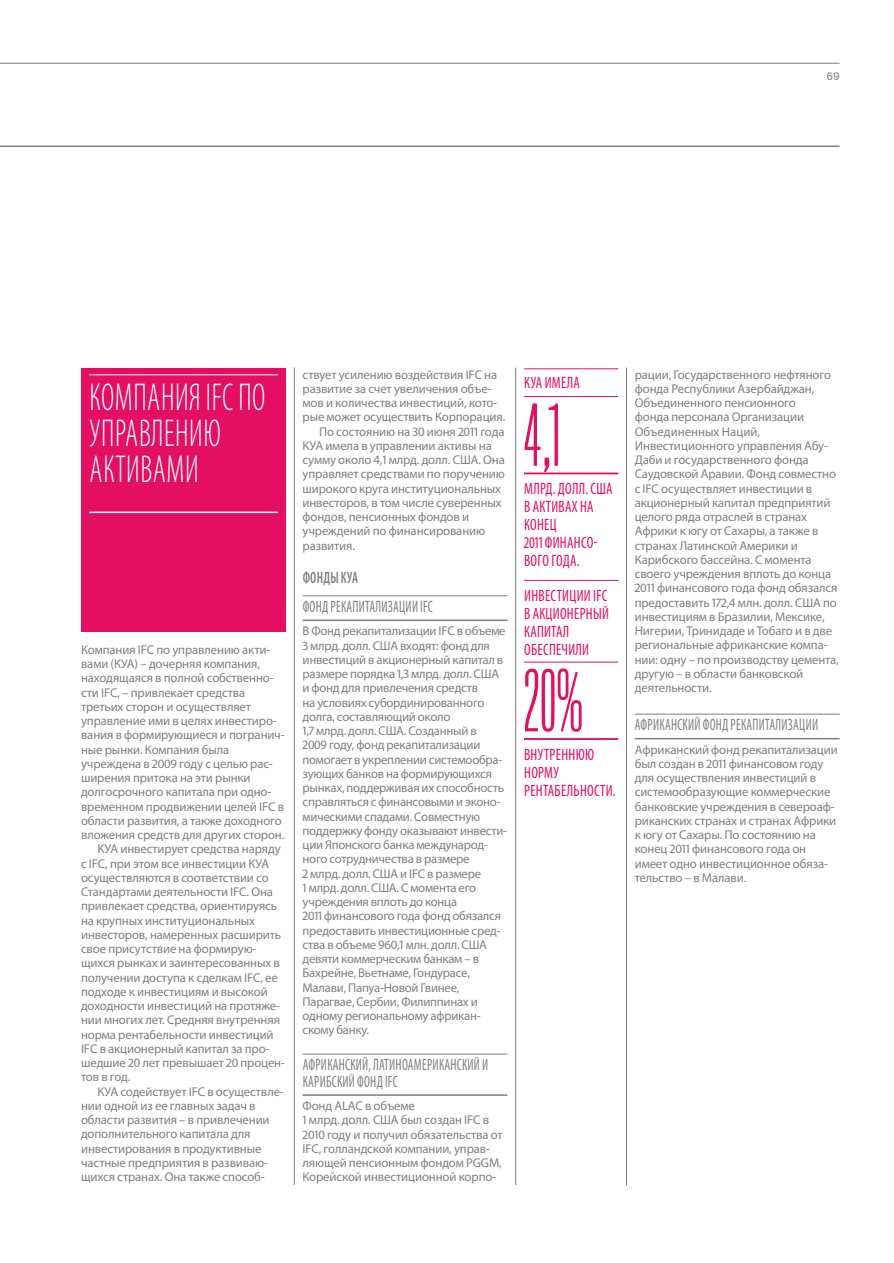
<style>
.page{position:relative;width:894px;height:1263px;background:#fff}
.page>*{position:absolute;margin:0;border:0;box-sizing:border-box;transform-origin:0 0}
.t1{font:300 78px "Titling Gothic FB Skyline";color:#e40e62}
.t2{font:300 condensed 39px/36px "Myriad Pro";letter-spacing:.02em;color:#fff;scale:.8 1}
.t3{font:condensed 16.5px/18px "Myriad Pro";letter-spacing:.02em;color:#e40e62;scale:.9 1}
.t4{font:condensed 16.5px "Myriad Pro";letter-spacing:.02em;color:#807f83;scale:.8 1}
.t5{font:600 condensed 16.5px "Myriad Pro";color:#807f83;scale:.8 1}
.t6{font:12.75px/14.2px "Myriad Pro";letter-spacing:-.01em;color:#807f83}
.t7{font:11.25px "Akzidenz Grotesk BE";color:#807f83}
</style>
<div class="page">
<hr style="left:294px;top:367px;width:1px;height:818px;background:#807f83">
<hr style="left:515px;top:367px;width:1px;height:818px;background:#807f83">
<hr style="left:626px;top:367px;width:1px;height:818px;background:#807f83">
<hr style="left:302px;top:595px;width:205px;height:1px;background:#807f83">
<hr style="left:302px;top:619px;width:205px;height:2px;background:#807f83">
<hr style="left:302px;top:1054px;width:205px;height:1px;background:#807f83">
<hr style="left:302px;top:1094px;width:205px;height:2px;background:#807f83">
<hr style="left:634px;top:714px;width:205px;height:1px;background:#807f83">
<hr style="left:634px;top:738px;width:205px;height:1px;background:#807f83">
<div style="left:81px;top:368px;width:205px;height:263px;background:#e40e62"></div>
<hr style="left:89px;top:374px;width:189px;height:1px;background:#fff">
<hr style="left:89px;top:512px;width:189px;height:1px;background:#fff">
<hr style="left:524px;top:369px;width:94px;height:1px;background:#e40e62">
<hr style="left:524px;top:396px;width:94px;height:1px;background:#e40e62">
<hr style="left:524px;top:473px;width:94px;height:1px;background:#e40e62">
<hr style="left:524px;top:474px;width:94px;height:1px;background:#e40e62">
<hr style="left:524px;top:580px;width:94px;height:1px;background:#e40e62">
<hr style="left:524px;top:662px;width:94px;height:1px;background:#e40e62">
<hr style="left:524px;top:738px;width:94px;height:2px;background:#e40e62">
<hr style="left:0;top:63px;width:839px;height:1px;background:#807f83">
<hr style="left:0;top:146px;width:839px;height:1px;background:#807f83">
<p class="t7" style="left:826px;top:69px;width:15px">69</p>
<h2 class="t2" style="left:90px;top:378px;width:221px">КОМПАНИЯ IFC ПО<br>УПРАВЛЕНИЮ<br>АКТИВАМИ</h2>
<p class="t6" style="left:81px;top:642px;width:191px">Компания IFC по управлению акти-</p>
<p class="t6" style="left:81px;top:656px;width:180px">вами (КУА) – дочерняя компания,</p>
<p class="t6" style="left:81px;top:671px;width:194px">находящаяся в полной собственно-</p>
<p class="t6" style="left:81px;top:685px;width:166px">сти IFC, – привлекает средства</p>
<p class="t6" style="left:81px;top:699px;width:171px">третьих сторон и осуществляет</p>
<p class="t6" style="left:81px;top:713px;width:197px">управление ими в целях инвестиро-</p>
<p class="t6" style="left:81px;top:728px;width:205px">вания в формирующиеся и погранич-</p>
<p class="t6" style="left:81px;top:742px;width:150px">ные рынки. Компания была</p>
<p class="t6" style="left:81px;top:756px;width:193px">учреждена в 2009 году с целью рас-</p>
<p class="t6" style="left:81px;top:770px;width:171px">ширения притока на эти рынки</p>
<p class="t6" style="left:81px;top:785px;width:192px">долгосрочного капитала при одно-</p>
<p class="t6" style="left:81px;top:799px;width:204px">временном продвижении целей IFC в</p>
<p class="t6" style="left:81px;top:813px;width:202px">области развития, а также доходного</p>
<p class="t6" style="left:81px;top:827px;width:205px">вложения средств для других сторон.</p>
<p class="t6" style="left:97px;top:842px;width:184px">КУА инвестирует средства наряду</p>
<p class="t6" style="left:81px;top:856px;width:189px">с IFC, при этом все инвестиции КУА</p>
<p class="t6" style="left:81px;top:870px;width:189px">осуществляются в соответствии со</p>
<p class="t6" style="left:81px;top:884px;width:193px">Стандартами деятельности IFC. Она</p>
<p class="t6" style="left:81px;top:899px;width:198px">привлекает средства, ориентируясь</p>
<p class="t6" style="left:81px;top:913px;width:175px">на крупных институциональных</p>
<p class="t6" style="left:81px;top:927px;width:201px">инвесторов, намеренных расширить</p>
<p class="t6" style="left:81px;top:941px;width:177px">свое присутствие на формирую-</p>
<p class="t6" style="left:81px;top:956px;width:200px">щихся рынках и заинтересованных в</p>
<p class="t6" style="left:81px;top:970px;width:198px">получении доступа к сделкам IFC, ее</p>
<p class="t6" style="left:81px;top:984px;width:188px">подходе к инвестициям и высокой</p>
<p class="t6" style="left:81px;top:998px;width:200px">доходности инвестиций на протяже-</p>
<p class="t6" style="left:81px;top:1013px;width:200px">нии многих лет. Средняя внутренняя</p>
<p class="t6" style="left:81px;top:1027px;width:194px">норма рентабельности инвестиций</p>
<p class="t6" style="left:81px;top:1041px;width:190px">IFC в акционерный капитал за про-</p>
<p class="t6" style="left:81px;top:1055px;width:205px">шедшие 20 лет превышает 20 процен-</p>
<p class="t6" style="left:81px;top:1070px;width:51px">тов в год.</p>
<p class="t6" style="left:97px;top:1084px;width:188px">КУА содействует IFC в осуществле-</p>
<p class="t6" style="left:81px;top:1098px;width:176px">нии одной из ее главных задач в</p>
<p class="t6" style="left:81px;top:1112px;width:190px">области развития – в привлечении</p>
<p class="t6" style="left:81px;top:1127px;width:171px">дополнительного капитала для</p>
<p class="t6" style="left:81px;top:1141px;width:182px">инвестирования в продуктивные</p>
<p class="t6" style="left:81px;top:1155px;width:188px">частные предприятия в развиваю-</p>
<p class="t6" style="left:81px;top:1169px;width:185px">щихся странах. Она также способ-</p>
<p class="t6" style="left:302px;top:367px;width:196px">ствует усилению воздействия IFC на</p>
<p class="t6" style="left:302px;top:381px;width:190px">развитие за счет увеличения объе-</p>
<p class="t6" style="left:302px;top:395px;width:196px">мов и количества инвестиций, кото-</p>
<p class="t6" style="left:302px;top:410px;width:204px">рые может осуществить Корпорация.</p>
<p class="t6" style="left:319px;top:424px;width:187px">По состоянию на 30 июня 2011 года</p>
<p class="t6" style="left:302px;top:438px;width:191px">КУА имела в управлении активы на</p>
<p class="t6" style="left:302px;top:452px;width:204px">сумму около 4,1 млрд. долл. США. Она</p>
<p class="t6" style="left:302px;top:467px;width:204px">управляет средствами по поручению</p>
<p class="t6" style="left:302px;top:481px;width:200px">широкого круга институциональных</p>
<p class="t6" style="left:302px;top:495px;width:201px">инвесторов, в том числе суверенных</p>
<p class="t6" style="left:302px;top:510px;width:168px">фондов, пенсионных фондов и</p>
<p class="t6" style="left:302px;top:524px;width:184px">учреждений по финансированию</p>
<p class="t6" style="left:302px;top:538px;width:54px">развития.</p>
<p class="t5" style="left:302px;top:568px;width:20px">Фонды</p>
<p class="t5" style="left:341px;top:568px;width:23px">КУА</p>
<p class="t4" style="left:302px;top:597px;width:43px">Фонд рекапитализации</p>
<p class="t4" style="left:420px;top:597px;width:17px">IFC</p>
<p class="t6" style="left:302px;top:624px;width:206px">В Фонд рекапитализации IFC в объеме<br>3 млрд. долл. США входят: фонд для инвестиций в акционерный капитал в размере порядка 1,3 млрд. долл. США и фонд для привлечения средств<br>на условиях субординированного долга, составляющий около<br>1,7 млрд. долл. США. Созданный в<br>2009 году, фонд рекапитализации помогает в укреплении системообра&shy;зующих банков на формирующихся рынках, поддерживая их способность справляться с финансовыми и эконо&shy;мическими спадами. Совместную поддержку фонду оказывают инвести&shy;ции Японского банка международ&shy;ного сотрудничества в размере<br>2 млрд. долл. США и IFC в размере<br>1 млрд. долл. США. С момента его учреждения вплоть до конца<br>2011 финансового года фонд обязался предоставить инвестиционные сред&shy;ства в объеме 960,1 млн. долл. США девяти коммерческим банкам – в<br>Бахрейне, Вьетнаме, Гондурасе,<br>Малави, Папуа-Новой Гвинее,<br>Парагвае, Сербии, Филиппинах и одному региональному африкан&shy;скому банку.</p>
<p class="t4" style="left:302px;top:1055px;width:16px">Африканский</p>
<p class="t4" style="left:368px;top:1055px;width:15px">, латиноамериканский</p>
<p class="t4" style="left:482px;top:1055px;width:7px">и</p>
<p class="t4" style="left:302px;top:1071px;width:9px">карибский</p>
<p class="t4" style="left:357px;top:1071px;width:9px">фонд</p>
<p class="t4" style="left:385px;top:1071px;width:17px">IFC</p>
<p class="t6" style="left:302px;top:1098px;width:202px">Фонд ALAC в объеме<br>1 млрд. долл. США был создан IFC в<br>2010 году и получил обязательства от<br>IFC, голландской компании, управ&shy;ляющей пенсионным фондом PGGM,<br>Корейской инвестиционной корпо-</p>
<p class="t3" style="left:524px;top:373px;width:64px">КУА ИМЕЛА</p>
<h1 class="t1" style="left:524px;top:391px;width:37px">4,1</h1>
<p class="t3" style="left:524px;top:480px;width:100px">МЛРД. ДОЛЛ.США<br>В АКТИВАХ НА<br>КОНЕЦ<br>2011 финансо</p>
<p class="t3" style="left:593px;top:534px;width:6px">-</p>
<p class="t3" style="left:524px;top:543px;width:94px;line-height:34.5px;text-align:center">года .<br>ИНВЕСТИЦИИ IFC</p>
<p class="t3" style="left:524px;top:604px;width:96px">В АКЦИОНЕРНЫЙ<br>КАПИТАЛ<br>ОБЕСПЕЧИЛИ</p>
<h1 class="t1" style="left:524px;top:656px;width:60px">20%</h1>
<p class="t3" style="left:524px;top:745px;width:103px">ВНУТРЕННЮЮ<br>НОРМУ<br>РЕНТАБЕЛЬНОСТИ.</p>
<p class="t3" style="left:524px;top:552px;width:8px">вого</p>
<p class="t6" style="left:634px;top:367px;width:205px">рации, Государственного нефтяного фонда Республики Азербайджан,<br>Объединенного пенсионного<br>фонда персонала Организации<br>Объединенных Наций,<br>Инвестиционного управления Абу-<br>Даби и государственного фонда<br>Саудовской Аравии. Фонд совместно с IFC осуществляет инвестиции в акционерный капитал предприятий целого ряда отраслей в странах<br>Африки к югу от Сахары, а также в странах Латинской Америки и<br>Карибского бассейна. С момента своего учреждения вплоть до конца<br>2011 финансового года фонд обязался предоставить 172,4 млн. долл. США по инвестициям в Бразилии, Мексике,<br>Нигерии, Тринидаде и Тобаго и в две региональные африканские компа&shy;нии: одну – по производству цемента, другую – в области банковской деятельности.</p>
<p class="t4" style="left:634px;top:715px;width:16px">Африканский</p>
<p class="t4" style="left:702px;top:715px;width:9px">фонд</p>
<p class="t4" style="left:730px;top:715px;width:9px">рекапитализации</p>
<p class="t6" style="left:634px;top:742px;width:204px">Африканский фонд рекапитализации был создан в 2011 финансовом году для осуществления инвестиций в системообразующие коммерческие банковские учреждения в североаф&shy;риканских странах и странах Африки к югу от Сахары. По состоянию на конец 2011 финансового года он имеет одно инвестиционное обяза&shy;тельство – в Малави.</p>
</div>
